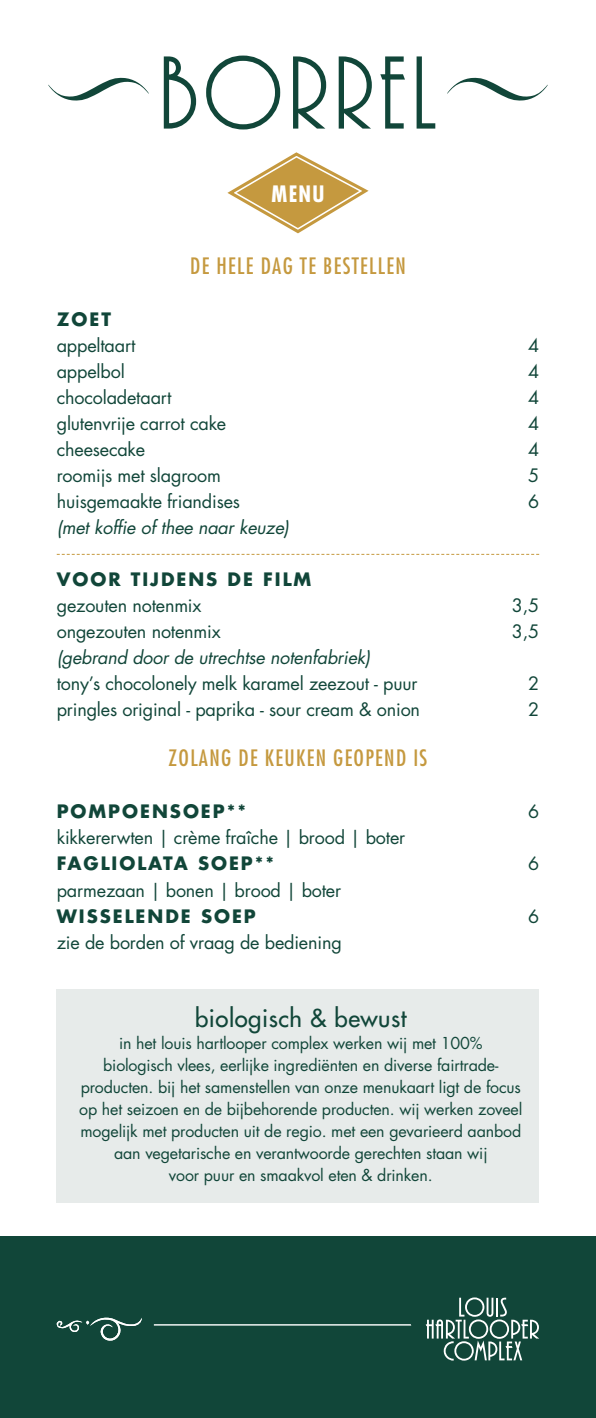
<style>
.page{position:relative;width:596px;height:1418px;background:#fff}
.page>*{position:absolute;margin:0;border:0;box-sizing:border-box;transform-origin:0 0}
.t1{font:100px "Bellevue";letter-spacing:.07em;color:#114639}
.t2{font:500 24px "Futura Std";letter-spacing:.02em;color:#114639}
.t3{font:condensed 22px "Futura Std";letter-spacing:.06em;color:#c5993f}
.t4{font:700 condensed 22px "Futura Std";color:#fff}
.t5{font:18px "Futura Std";letter-spacing:-.01em;color:#114639}
.t6{font:700 18px "Futura Std";letter-spacing:.11em;color:#114639}
.t7{font:italic 18px "Futura Std";letter-spacing:-.01em;color:#114639}
.t8{font:16px/22px "Futura Std";letter-spacing:-.01em;color:#114639}
</style>
<div class="page">
<svg style="left:48px;top:78px;width:101px;height:23px"></svg>
<svg style="left:447px;top:78px;width:100px;height:23px"></svg>
<svg style="left:227px;top:152px;width:142px;height:82px"></svg>
<div style="left:241px;top:160px;width:113px;height:66px;border:3px solid #c5993f;border-radius:50%"></div>
<svg style="left:57px;top:554px;width:482px;height:1px"></svg>
<div style="left:57px;top:989px;width:482px;height:213px;background:#e7ebea"></div>
<div style="left:0;top:1236px;width:595px;height:181px;background:#114639"></div>
<svg style="left:57px;top:1317px;width:85px;height:24px"></svg>
<hr style="left:154px;top:1324px;width:257px;height:1px;background:#fff">
<svg style="left:425px;top:1297px;width:114px;height:63px"></svg>
<p class="t1" style="left:159px;top:21px;width:278px">BORREL</p>
<p class="t4" style="left:271px;top:180px;width:55px">MENU</p>
<p class="t3" style="left:190px;top:253px;width:217px">DE HELE DAG TE BESTELLEN</p>
<p class="t6" style="left:57px;top:307px;width:56px">ZOET</p>
<p class="t5" style="left:57px;top:334px;width:80px">appeltaart</p>
<p class="t5" style="left:528px;top:334px;width:13px">4</p>
<p class="t5" style="left:57px;top:360px;width:69px">appelbol</p>
<p class="t5" style="left:528px;top:360px;width:13px">4</p>
<p class="t5" style="left:57px;top:386px;width:116px">chocoladetaart</p>
<p class="t5" style="left:528px;top:386px;width:13px">4</p>
<p class="t5" style="left:57px;top:412px;width:171px">glutenvrije carrot cake</p>
<p class="t5" style="left:528px;top:412px;width:13px">4</p>
<p class="t5" style="left:57px;top:438px;width:90px">cheesecake</p>
<p class="t5" style="left:528px;top:438px;width:13px">4</p>
<p class="t5" style="left:57px;top:464px;width:166px">roomijs met slagroom</p>
<p class="t5" style="left:528px;top:464px;width:13px">5</p>
<p class="t5" style="left:57px;top:490px;width:185px">huisgemaakte friandises</p>
<p class="t5" style="left:528px;top:490px;width:13px">6</p>
<p class="t7" style="left:57px;top:516px;width:234px">(met koffie of thee naar keuze)</p>
<p class="t6" style="left:57px;top:567px;width:256px">VOOR TIJDENS DE FILM</p>
<p class="t5" style="left:57px;top:594px;width:146px">gezouten notenmix</p>
<p class="t5" style="left:511px;top:594px;width:29px">3,5</p>
<p class="t5" style="left:57px;top:620px;width:165px">ongezouten notenmix</p>
<p class="t5" style="left:511px;top:620px;width:29px">3,5</p>
<p class="t7" style="left:57px;top:646px;width:315px">(gebrand door de utrechtse notenfabriek)</p>
<p class="t5" style="left:57px;top:672px;width:362px">tony’s chocolonely melk karamel zeezout - puur</p>
<p class="t5" style="left:528px;top:672px;width:13px">2</p>
<p class="t5" style="left:57px;top:698px;width:364px">pringles original - paprika - sour cream &amp; onion</p>
<p class="t5" style="left:528px;top:698px;width:13px">2</p>
<p class="t3" style="left:168px;top:745px;width:260px">ZOLANG DE KEUKEN GEOPEND IS</p>
<p class="t6" style="left:57px;top:799px;width:191px">POMPOENSOEP**</p>
<p class="t5" style="left:527px;top:800px;width:13px">6</p>
<p class="t5" style="left:57px;top:826px;width:350px">kikkererwten | crème fraîche | brood | boter</p>
<p class="t6" style="left:57px;top:851px;width:219px">FAGLIOLATA SOEP**</p>
<p class="t5" style="left:527px;top:852px;width:13px">6</p>
<p class="t5" style="left:57px;top:878px;width:286px">parmezaan | bonen | brood | boter</p>
<p class="t6" style="left:57px;top:903px;width:200px">WISSELENDE SOEP</p>
<p class="t5" style="left:527px;top:904px;width:13px">6</p>
<p class="t5" style="left:57px;top:930px;width:286px">zie de borden of vraag de bediening</p>
<p class="t2" style="left:195px;top:1003px;width:213px">biologisch &amp; bewust</p>
<p class="t8" style="left:119px;top:1032px;width:365px">in het louis hartlooper complex werken wij met 100%</p>
<p class="t8" style="left:103px;top:1054px;width:396px">biologisch vlees, eerlijke ingrediënten en diverse fairtrade-</p>
<p class="t8" style="left:81px;top:1076px;width:441px">producten. bij het samenstellen van onze menukaart ligt de focus</p>
<p class="t8" style="left:79px;top:1098px;width:444px">op het seizoen en de bijbehorende producten. wij werken zoveel mogelijk met producten uit de regio. met een gevarieerd aanbod</p>
<p class="t8" style="left:114px;top:1142px;width:374px">aan vegetarische en verantwoorde gerechten staan wij</p>
<p class="t8" style="left:169px;top:1164px;width:265px">voor puur en smaakvol eten &amp; drinken.</p>
</div>
